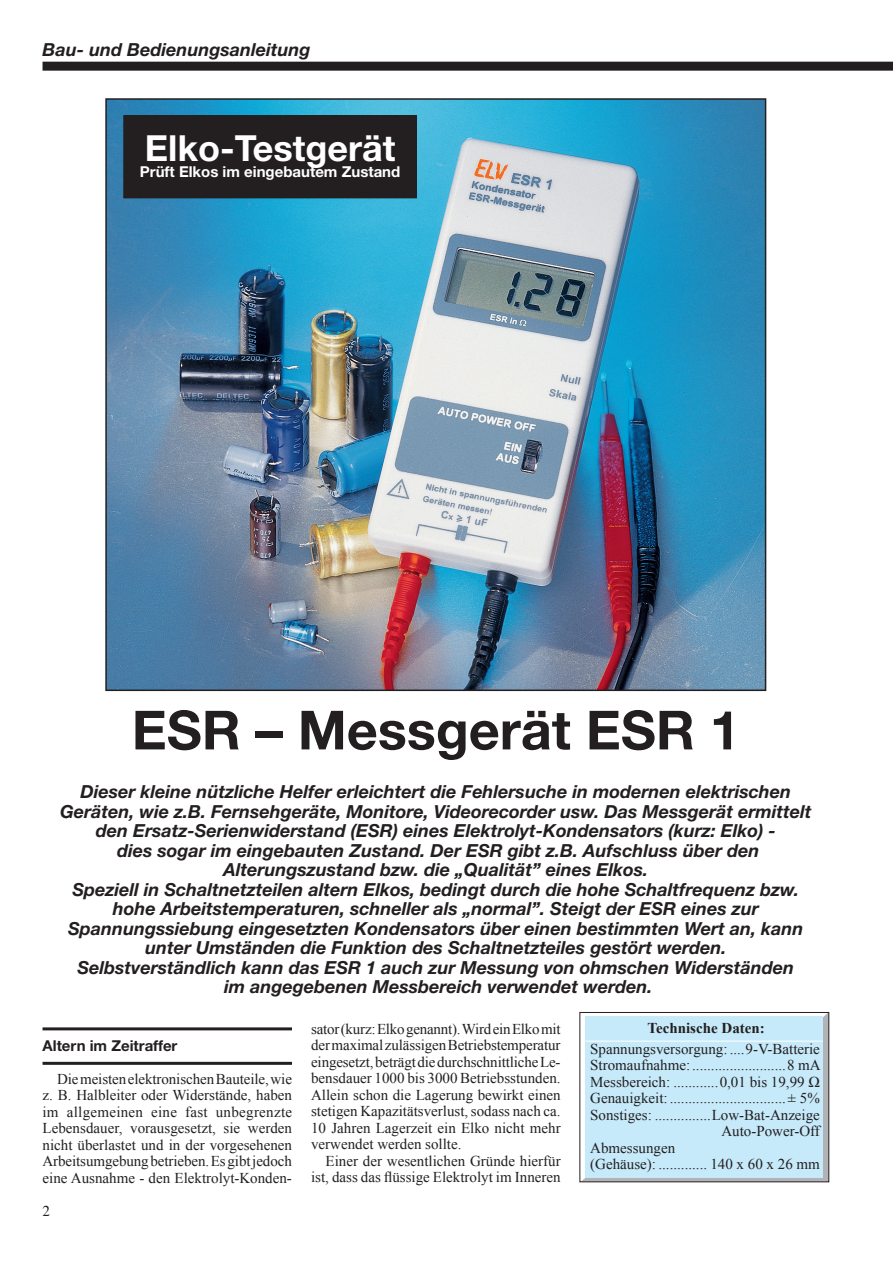
<style>
.page{position:relative;width:893px;height:1263px;background:#fff}
.page>*{position:absolute;margin:0;border:0;box-sizing:border-box;transform-origin:0 0}
.t1{font:700 54px "Helvetica Neue";color:#231f20}
.t2{font:700 36px "Helvetica Neue";color:#fff}
.t3{font:italic 700 18px/19.5px "Helvetica Neue";color:#231f20;text-align:center}
.t4{font:15px/16.5px "Times New Roman";color:#231f20;text-align:justify}
.t5{font:700 15px "Helvetica Neue";color:#fff}
.t6{font:700 15px "Helvetica Neue";color:#231f20}
.t7{font:700 15px "Times New Roman";color:#231f20}
.t8{font:15px "Times";color:#231f20}
</style>
<div class="page">
<img style="left:108px;top:101px;width:655px;height:587px">
<div style="left:43px;top:62px;width:850px;height:9px;background:#231f20"></div>
<svg style="left:583px;top:1014px;width:244px;height:166px"></svg>
<div style="left:579px;top:1012px;width:250px;height:170px;border:1px solid #231f20"></div>
<div style="left:585px;top:1016px;width:238px;height:162px;background:#c6eafa"></div>
<hr style="left:585px;top:1041px;width:238px;height:1px;background:#fff">
<hr style="left:43px;top:1027px;width:249px;height:3px;background:#231f20">
<hr style="left:43px;top:1062px;width:249px;height:3px;background:#231f20">
<div style="left:124px;top:116px;width:292px;height:82px;background:#231f20"></div>
<div style="left:123px;top:115px;width:294px;height:83px;border:1px solid #231f20"></div>
<p class="t3" style="left:42px;top:39px;width:269px">Bau- und Bedienungsanleitung</p>
<h2 class="t2" style="left:145px;top:126px;width:252px">Elko-Testgerät</h2>
<p class="t5" style="left:140px;top:163px;width:262px">Prüft Elkos im eingebautem Zustand</p>
<h1 class="t1" style="left:132px;top:697px;width:610px">ESR – Messgerät ESR 1</h1>
<p class="t3" style="left:60px;top:782px;width:753px">Dieser kleine nützliche Helfer erleichtert die Fehlersuche in modernen elektrischen Geräten, wie z.B. Fernsehgeräte, Monitore, Videorecorder usw. Das Messgerät ermittelt den Ersatz-Serienwiderstand (ESR) eines Elektrolyt-Kondensators (kurz: Elko) -<br>dies sogar im eingebauten Zustand. Der ESR gibt z.B. Aufschluss über den Alterungszustand bzw. die „Qualität” eines Elkos.<br>Speziell in Schaltnetzteilen altern Elkos, bedingt durch die hohe Schaltfrequenz bzw. hohe Arbeitstemperaturen, schneller als „normal”. Steigt der ESR eines zur Spannungssiebung eingesetzten Kondensators über einen bestimmten Wert an, kann unter Umständen die Funktion des Schaltnetzteiles gestört werden.<br>Selbstverständlich kann das ESR 1 auch zur Messung von ohmschen Widerständen<br>im angegebenen Messbereich verwendet werden.</p>
<p class="t7" style="left:647px;top:1019px;width:119px">Technische Daten:</p>
<p class="t4" style="left:590px;top:1040px;width:231px">Spannungsversorgung: ....9-V-Batterie</p>
<p class="t4" style="left:590px;top:1056px;width:232px">Stromaufnahme:.........................8 mA</p>
<p class="t4" style="left:590px;top:1073px;width:231px">Messbereich: ............0,01 bis 19,99 Ω</p>
<p class="t4" style="left:590px;top:1089px;width:231px">Genauigkeit:...............................± 5%</p>
<p class="t4" style="left:590px;top:1106px;width:231px">Sonstiges: ...............Low-Bat-Anzeige</p>
<p class="t4" style="left:721px;top:1122px;width:100px">Auto-Power-Off</p>
<p class="t4" style="left:590px;top:1139px;width:86px">Abmessungen</p>
<p class="t4" style="left:590px;top:1155px;width:231px">(Gehäuse): ............. 140 x 60 x 26 mm</p>
<p class="t4" style="left:311px;top:1020px;width:251px">sator (kurz: Elko genannt). Wird ein Elko mit der maximal zulässigen Betriebstemperatur eingesetzt, beträgt die durchschnittliche Le&shy;bensdauer 1000 bis 3000 Betriebsstunden.<br>Allein schon die Lagerung bewirkt einen stetigen Kapazitätsverlust, sodass nach ca.<br>10 Jahren Lagerzeit ein Elko nicht mehr verwendet werden sollte.</p>
<p class="t4" style="left:311px;top:1152px;width:251px;text-align:right">Einer der wesentlichen Gründe hierfür ist, dass das flüssige Elektrolyt im Inneren</p>
<p class="t6" style="left:43px;top:1036px;width:136px">Altern im Zeitraffer</p>
<p class="t4" style="left:43px;top:1070px;width:251px;text-indent:14px">Die meisten elektronischen Bauteile, wie z. B. Halbleiter oder Widerstände, haben im allgemeinen eine fast unbegrenzte Lebensdauer, vorausgesetzt, sie werden nicht überlastet und in der vorgesehenen Arbeitsumgebung betrieben. Es gibt jedoch eine Ausnahme - den Elektrolyt-Konden-</p>
<p class="t8" style="left:43px;top:1196px;width:9px">2</p>
</div>
